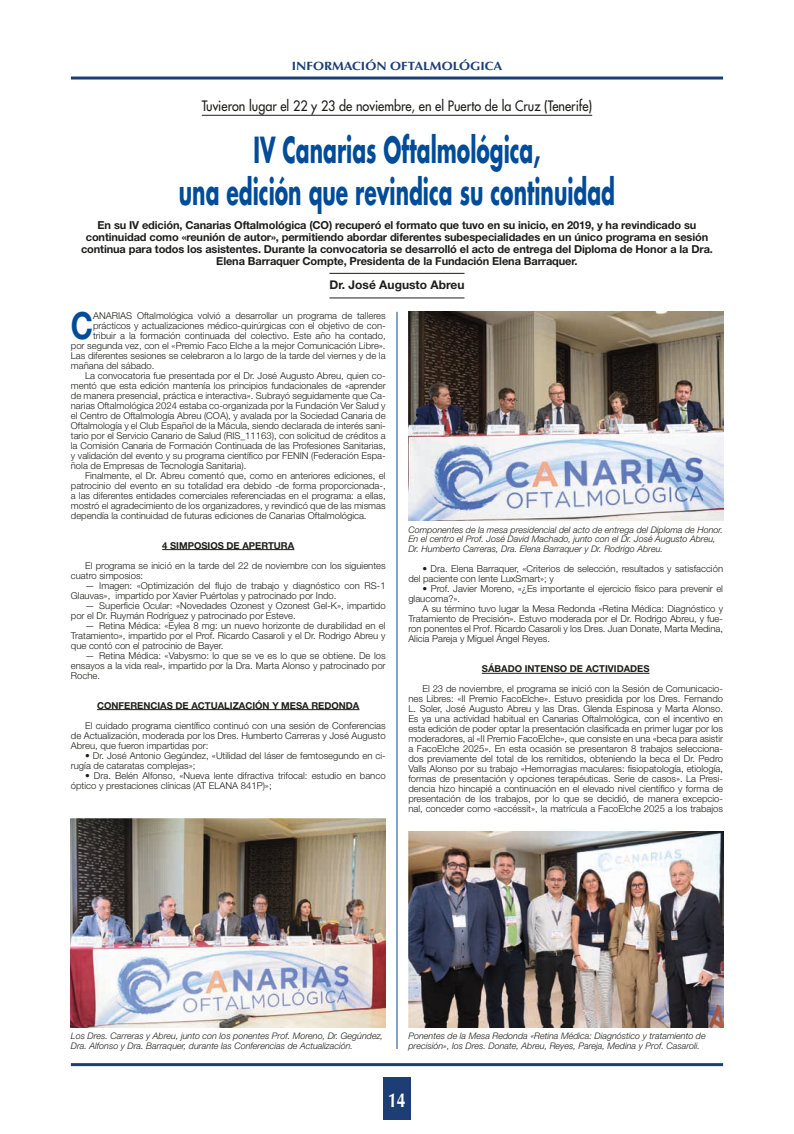
<style>
.page{position:relative;width:794px;height:1134px;background:#fff}
.page>*{position:absolute;margin:0;border:0;box-sizing:border-box;transform-origin:0 0}
.t1{font:700 37.5px "Helvetica Neue LT Std";color:#004c98;scale:.8 1}
.t2{font:700 35px/42px "Futura Std";color:#004c98;text-align:center;scale:.58 1}
.t3{font:700 20px "Optima LT Std";color:#fff;scale:.8 1}
.t4{font:500 14px "Futura Std";color:#1d1d1b;scale:.9 1}
.t5{font:700 12px "Optima LT Std";color:#1c3e75;scale:1.1 1}
.t6{font:700 12px "Helvetica Neue LT Std";color:#1d1d1b}
.t7{font:700 11px/12px "Helvetica Neue LT Std";letter-spacing:-.01em;color:#1d1d1b;text-align:center}
.t8{font:300 9.5px/10px "Helvetica Neue LT Std";color:#1d1d1b}
.t9{font:700 9.5px "Helvetica Neue LT Std";color:#1d1d1b}
.t10{font:italic 300 9px/9.5px "Helvetica Neue LT Std";color:#1d1d1b}
</style>
<div class="page">
<div style="left:383px;top:1078px;width:28px;height:42px;background:#1c3e75"></div>
<hr style="left:71px;top:77px;width:652px;height:3px;background:#1c3e75">
<hr style="left:71px;top:1063px;width:652px;height:3px;background:#1c3e75">
<hr style="left:202px;top:115px;width:390px;height:1px;background:#1d1d1b">
<hr style="left:329px;top:273px;width:135px;height:1px;background:#1d1d1b">
<hr style="left:329px;top:298px;width:135px;height:1px;background:#1d1d1b">
<hr style="left:162px;top:549px;width:132px;height:1px;background:#1d1d1b">
<hr style="left:97px;top:709px;width:262px;height:1px;background:#1d1d1b">
<hr style="left:482px;top:673px;width:167px;height:1px;background:#1d1d1b">
<img style="left:408px;top:831px;width:315px;height:197px">
<img style="left:71px;top:819px;width:315px;height:208px">
<img style="left:408px;top:312px;width:315px;height:208px">
<hr style="left:397px;top:312px;width:1px;height:737px;background:#004c98">
<p class="t5" style="left:292px;top:59px;width:193px">INFORMACIÓN OFTALMOLÓGICA</p>
<h3 class="t4" style="left:202px;top:97px;width:435px">Tuvieron lugar el 22 y 23 de noviembre, en el Puerto de la Cruz (Tenerife)</h3>
<h2 class="t2" style="left:179px;top:128px;width:753px">IV Canarias Oftalmológica,<br>una edición que revindica su continuidad</h2>
<p class="t7" style="left:81px;top:219px;width:633px">En su IV edición, Canarias Oftalmológica (CO) recuperó el formato que tuvo en su inicio, en 2019, y ha revindicado su continuidad como «reunión de autor», permitiendo abordar diferentes subespecialidades en un único programa en sesión continua para todos los asistentes. Durante la convocatoria se desarrolló el acto de entrega del Diploma de Honor a la Dra.<br>Elena Barraquer Compte, Presidenta de la Fundación Elena Barraquer.</p>
<p class="t6" style="left:329px;top:277px;width:136px">Dr. José Augusto Abreu</p>
<h1 class="t1" style="left:71px;top:302px;width:29px">C</h1>
<p class="t8" style="left:93px;top:310px;width:294px">ANARIAS Oftalmológica volvió a desarrollar un programa de talleres</p>
<p class="t8" style="left:93px;top:320px;width:294px">prácticos y actualizaciones médico-quirúrgicas con el objetivo de con-</p>
<p class="t8" style="left:93px;top:330px;width:294px">tribuir a la formación continuada del colectivo. Este año ha contado,</p>
<p class="t8" style="left:71px;top:340px;width:316px">por segunda vez, con el «Premio Faco Elche a la mejor Comunicación Libre».</p>
<p class="t8" style="left:71px;top:350px;width:316px">Las diferentes sesiones se celebraron a lo largo de la tarde del viernes y de la</p>
<p class="t8" style="left:71px;top:360px;width:85px">mañana del sábado.</p>
<p class="t8" style="left:85px;top:370px;width:302px">La convocatoria fue presentada por el Dr. José Augusto Abreu, quien co-</p>
<p class="t8" style="left:71px;top:380px;width:316px">mentó que esta edición mantenía los principios fundacionales de «aprender</p>
<p class="t8" style="left:71px;top:390px;width:316px">de manera presencial, práctica e interactiva». Subrayó seguidamente que Ca-</p>
<p class="t8" style="left:71px;top:400px;width:316px">narias Oftalmológica 2024 estaba co-organizada por la Fundación Ver Salud y</p>
<p class="t8" style="left:71px;top:410px;width:316px">el Centro de Oftalmología Abreu (COA), y avalada por la Sociedad Canaria de</p>
<p class="t8" style="left:71px;top:420px;width:316px">Oftalmología y el Club Español de la Mácula, siendo declarada de interés sani-</p>
<p class="t8" style="left:71px;top:430px;width:316px">tario por el Servicio Canario de Salud (RIS_11163), con solicitud de créditos a</p>
<p class="t8" style="left:71px;top:440px;width:316px">la Comisión Canaria de Formación Continuada de las Profesiones Sanitarias,</p>
<p class="t8" style="left:71px;top:450px;width:316px">y validación del evento y su programa científico por FENIN (Federación Espa-</p>
<p class="t8" style="left:71px;top:460px;width:177px">ñola de Empresas de Tecnología Sanitaria).</p>
<p class="t8" style="left:85px;top:470px;width:302px">Finalmente, el Dr. Abreu comentó que, como en anteriores ediciones, el</p>
<p class="t8" style="left:71px;top:480px;width:316px">patrocinio del evento en su totalidad era debido -de forma proporcionada-,</p>
<p class="t8" style="left:71px;top:490px;width:316px">a las diferentes entidades comerciales referenciadas en el programa: a ellas,</p>
<p class="t8" style="left:71px;top:500px;width:316px">mostró el agradecimiento de los organizadores, y revindicó que de las mismas</p>
<p class="t8" style="left:71px;top:510px;width:297px">dependía la continuidad de futuras ediciones de Canarias Oftalmológica.</p>
<p class="t9" style="left:162px;top:539px;width:134px">4 SIMPOSIOS DE APERTURA</p>
<p class="t8" style="left:71px;top:560px;width:316px;text-indent:14px">El programa se inició en la tarde del 22 de noviembre con los siguientes cuatro simposios:</p>
<p class="t8" style="left:71px;top:580px;width:316px;text-indent:14px">— Imagen: «Optimización del flujo de trabajo y diagnóstico con RS-1<br>Glauvas», impartido por Xavier Puértolas y patrocinado por Indo.</p>
<p class="t8" style="left:71px;top:600px;width:316px;text-indent:14px">— Superficie Ocular: «Novedades Ozonest y Ozonest Gel-K», impartido por el Dr. Ruymán Rodríguez y patrocinado por Esteve.</p>
<p class="t8" style="left:71px;top:620px;width:316px;text-align:justify;text-indent:14px">— Retina Médica: «Eylea 8 mg: un nuevo horizonte de durabilidad en el Tratamiento», impartido por el Prof. Ricardo Casaroli y el Dr. Rodrigo Abreu y que contó con el patrocinio de Bayer.</p>
<p class="t8" style="left:71px;top:650px;width:316px;text-align:justify;text-indent:14px">— Retina Médica: «Vabysmo: lo que se ve es lo que se obtiene. De los ensayos a la vida real», impartido por la Dra. Marta Alonso y patrocinado por Roche.</p>
<p class="t9" style="left:97px;top:699px;width:264px">CONFERENCIAS DE ACTUALIZACIÓN Y MESA REDONDA</p>
<p class="t8" style="left:71px;top:720px;width:316px;text-align:justify;text-indent:14px">El cuidado programa científico continuó con una sesión de Conferencias de Actualización, moderada por los Dres. Humberto Carreras y José Augusto Abreu, que fueron impartidas por:</p>
<p class="t8" style="left:71px;top:750px;width:316px;text-indent:14px">• Dr. José Antonio Gegúndez, «Utilidad del láser de femtosegundo en ci&shy;rugía de cataratas complejas»;</p>
<p class="t8" style="left:71px;top:770px;width:316px;text-indent:14px">• Dra. Belén Alfonso, «Nueva lente difractiva trifocal: estudio en banco óptico y prestaciones clínicas (AT ELANA 841P)»;</p>
<p class="t10" style="left:408px;top:525px;width:316px">Componentes de la mesa presidencial del acto de entrega del Diploma de Honor.<br>En el centro el Prof. José David Machado, junto con el Dr. José Augusto Abreu,<br>Dr. Humberto Carreras, Dra. Elena Barraquer y Dr. Rodrigo Abreu.</p>
<p class="t8" style="left:408px;top:564px;width:316px;text-indent:14px">• Dra. Elena Barraquer, «Criterios de selección, resultados y satisfacción del paciente con lente LuxSmart»; y</p>
<p class="t8" style="left:408px;top:584px;width:316px;text-indent:14px">• Prof. Javier Moreno, «¿Es importante el ejercicio físico para prevenir el glaucoma?».</p>
<p class="t8" style="left:408px;top:604px;width:316px;text-align:justify;text-indent:14px">A su término tuvo lugar la Mesa Redonda «Retina Médica: Diagnóstico y Tratamiento de Precisión». Estuvo moderada por el Dr. Rodrigo Abreu, y fue&shy;ron ponentes el Prof. Ricardo Casaroli y los Dres. Juan Donate, Marta Medina, Alicia Pareja y Miguel Ángel Reyes.</p>
<p class="t9" style="left:482px;top:663px;width:169px">SÁBADO INTENSO DE ACTIVIDADES</p>
<p class="t8" style="left:408px;top:684px;width:316px;text-align:justify;text-indent:14px">El 23 de noviembre, el programa se inició con la Sesión de Comunicacio&shy;nes Libres: «II Premio FacoElche». Estuvo presidida por los Dres. Fernando L. Soler, José Augusto Abreu y las Dras. Glenda Espinosa y Marta Alonso.<br>Es ya una actividad habitual en Canarias Oftalmológica, con el incentivo en esta edición de poder optar la presentación clasificada en primer lugar por los moderadores, al «II Premio FacoElche», que consiste en una «beca para asistir a FacoElche 2025». En esta ocasión se presentaron 8 trabajos selecciona&shy;dos previamente del total de los remitidos, obteniendo la beca el Dr. Pedro Valls Alonso por su trabajo «Hemorragias maculares: fisiopatología, etiología, formas de presentación y opciones terapéuticas. Serie de casos». La Presi&shy;dencia hizo hincapié a continuación en el elevado nivel científico y forma de presentación de los trabajos, por lo que se decidió, de manera excepcio&shy;nal, conceder como «accéssit», la matrícula a FacoElche 2025 a los trabajos</p>
<p class="t10" style="left:71px;top:1031px;width:314px">Los Dres. Carreras y Abreu, junto con los ponentes Prof. Moreno, Dr. Gegúndez,<br>Dra. Alfonso y Dra. Barraquer, durante las Conferencias de Actualización.</p>
<p class="t10" style="left:408px;top:1031px;width:299px">Ponentes de la Mesa Redonda «Retina Médica: Diagnóstico y tratamiento de precisión», los Dres. Donate, Abreu, Reyes, Pareja, Medina y Prof. Casaroli.</p>
<h3 class="t3" style="left:388px;top:1088px;width:24px">14</h3>
</div>
